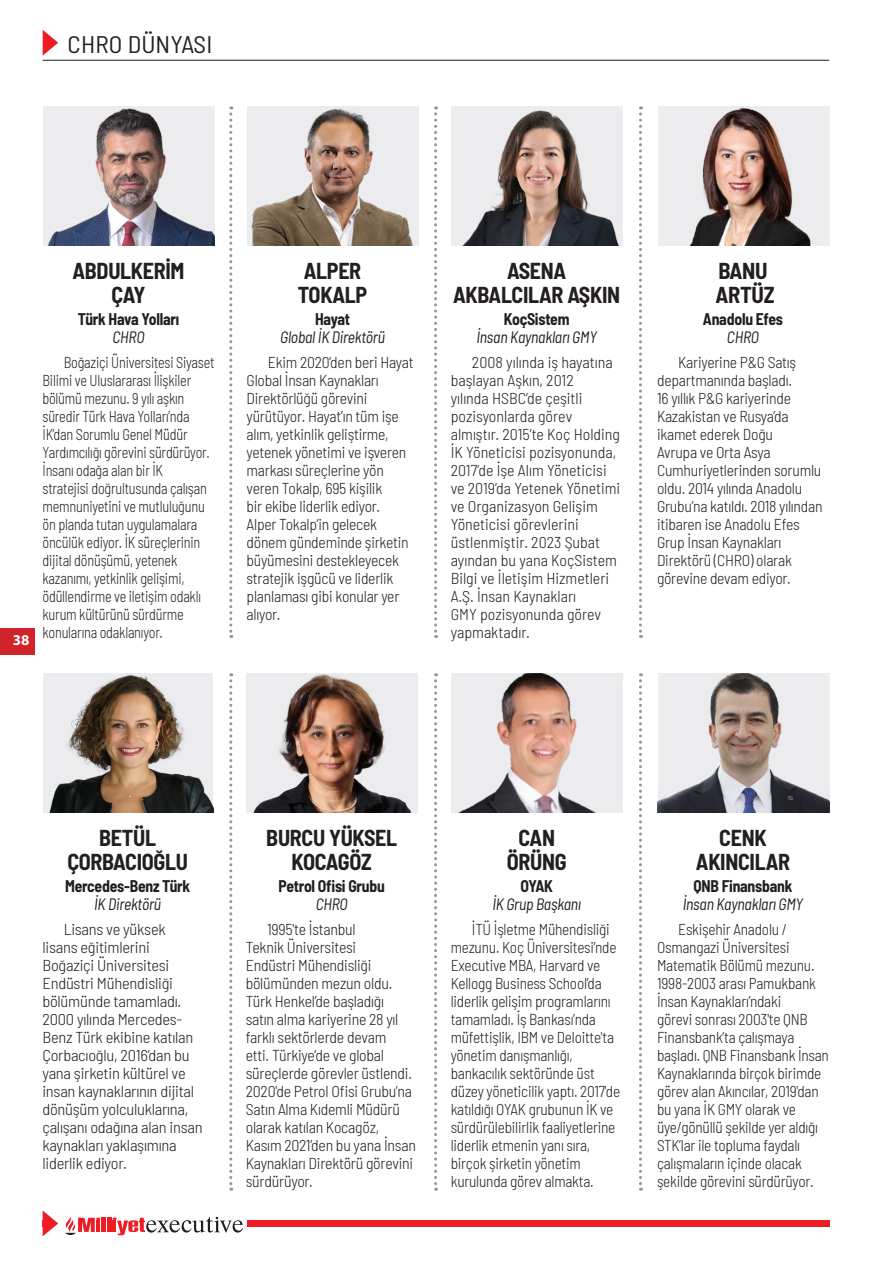
<style>
.page{position:relative;width:893px;height:1263px;background:#fff}
.page>*{position:absolute;margin:0;border:0;box-sizing:border-box;transform-origin:0 0}
.t1{font:semi-condensed 24px "Barlow";letter-spacing:.005em;color:#231f20;scale:1.05 1}
.t2{font:700 semi-condensed 22.5px/24px "Barlow";letter-spacing:-.015em;color:#231f20;text-align:center}
.t3{font:700 semi-condensed 16.5px "Barlow";letter-spacing:-.015em;color:#231f20;scale:.95 1}
.t4{font:italic semi-condensed 16.5px "Barlow";letter-spacing:-.015em;color:#231f20;scale:.95 1}
.t5{font:300 semi-condensed 15.75px/18px "Barlow";letter-spacing:-.015em;color:#231f20}
.t6{font:300 semi-condensed 15.75px/18px "Barlow";letter-spacing:-.015em;color:#231f20;scale:.91 1}
.t7{font:300 semi-condensed 15.75px/18px "Barlow";letter-spacing:-.015em;color:#231f20;scale:1.05 1}
.t8{font:700 15px "Myriad Pro";color:#fff}
</style>
<div class="page">
<div style="left:43px;top:1220px;width:787px;height:7px;background:#ee1d23"></div>
<div style="left:52px;top:1216px;width:195px;height:21px;background:#fff"></div>
<hr style="left:102px;top:1218px;width:4px;height:14px;background:#ee1d23">
<hr style="left:107px;top:1218px;width:4px;height:14px;background:#ee1d23">
<svg style="left:112px;top:1217px;width:131px;height:18px"></svg>
<svg style="left:65px;top:1216px;width:35px;height:19px"></svg>
<svg style="left:43px;top:1211px;width:15px;height:25px"></svg>
<svg style="left:43px;top:30px;width:15px;height:26px"></svg>
<hr style="left:43px;top:60px;width:786px;height:1px;background:#231f20">
<div style="left:0;top:628px;width:34px;height:27px;background:#d1232a"></div>
<svg style="left:229px;top:106px;width:3px;height:532px"></svg>
<svg style="left:229px;top:673px;width:3px;height:518px"></svg>
<svg style="left:434px;top:106px;width:3px;height:532px"></svg>
<svg style="left:434px;top:673px;width:3px;height:518px"></svg>
<svg style="left:639px;top:106px;width:3px;height:532px"></svg>
<svg style="left:639px;top:673px;width:3px;height:518px"></svg>
<img style="left:43px;top:673px;width:170px;height:139px">
<img style="left:43px;top:106px;width:172px;height:139px">
<img style="left:247px;top:673px;width:171px;height:139px">
<img style="left:452px;top:106px;width:171px;height:139px">
<img style="left:247px;top:106px;width:172px;height:139px">
<img style="left:452px;top:673px;width:171px;height:139px">
<img style="left:658px;top:106px;width:171px;height:139px">
<img style="left:658px;top:673px;width:171px;height:139px">
<h1 class="t1" style="left:68px;top:27px;width:139px">CHRO DÜNYASI</h1>
<p class="t8" style="left:13px;top:630px;width:18px">38</p>
<h2 class="t2" style="left:73px;top:258px;width:113px">ABDULKERİM<br>ÇAY</h2>
<p class="t3" style="left:78px;top:307px;width:108px">Türk Hava Yolları</p>
<p class="t4" style="left:112px;top:325px;width:35px">CHRO</p>
<h2 class="t2" style="left:298px;top:258px;width:71px;text-align:left">ALPER<br>TOKALP</h2>
<p class="t3" style="left:315px;top:307px;width:38px">Hayat</p>
<p class="t4" style="left:280px;top:325px;width:112px">Global İK Direktörü</p>
<h2 class="t2" style="left:453px;top:258px;width:168px">ASENA<br>AKBALCILAR AŞKIN</h2>
<p class="t3" style="left:504px;top:307px;width:71px">KoçSistem</p>
<p class="t4" style="left:476px;top:325px;width:128px">İnsan Kaynakları GMY</p>
<h2 class="t2" style="left:716px;top:258px;width:61px;text-align:left">BANU<br>ARTÜZ</h2>
<p class="t3" style="left:703px;top:307px;width:86px">Anadolu Efes</p>
<p class="t4" style="left:727px;top:325px;width:35px">CHRO</p>
<p class="t6" style="left:43px;top:352px;width:190px;text-indent:21px">Boğaziçi Üniversitesi Siyaset<br>Bilimi ve Uluslararası İlişkiler bölümü mezunu. 9 yılı aşkın süredir Türk Hava Yolları’nda<br>İK’dan Sorumlu Genel Müdür<br>Yardımcılığı görevini sürdürüyor.<br>İnsanı odağa alan bir İK<br>stratejisi doğrultusunda çalışan memnuniyetini ve mutluluğunu ön planda tutan uygulamalara öncülük ediyor. İK süreçlerinin dijital dönüşümü, yetenek kazanımı, yetkinlik gelişimi, ödüllendirme ve iletişim odaklı kurum kültürünü sürdürme konularına odaklanıyor.</p>
<p class="t5" style="left:451px;top:352px;width:171px;text-indent:21px">2008 yılında iş hayatına başlayan Aşkın, 2012<br>yılında HSBC’de çeşitli pozisyonlarda görev almıştır. 2015’te Koç Holding<br>İK Yöneticisi pozisyonunda,<br>2017’de İşe Alım Yöneticisi ve 2019’da Yetenek Yönetimi ve Organizasyon Gelişim<br>Yöneticisi görevlerini üstlenmiştir. 2023 Şubat ayından bu yana KoçSistem<br>Bilgi ve İletişim Hizmetleri<br>A.Ş. İnsan Kaynakları<br>GMY pozisyonunda görev yapmaktadır.</p>
<p class="t5" style="left:247px;top:352px;width:169px;text-indent:21px">Ekim 2020’den beri Hayat<br>Global İnsan Kaynakları<br>Direktörlüğü görevini yürütüyor. Hayat’ın tüm işe alım, yetkinlik geliştirme, yetenek yönetimi ve işveren markası süreçlerine yön veren Tokalp, 695 kişilik<br>bir ekibe liderlik ediyor.<br>Alper Tokalp’in gelecek dönem gündeminde şirketin büyümesini destekleyecek stratejik işgücü ve liderlik planlaması gibi konular yer alıyor.</p>
<p class="t5" style="left:657px;top:352px;width:167px;text-indent:21px">Kariyerine P&amp;G Satış departmanında başladı.<br>16 yıllık P&amp;G kariyerinde<br>Kazakistan ve Rusya’da ikamet ederek Doğu<br>Avrupa ve Orta Asya<br>Cumhuriyetlerinden sorumlu oldu. 2014 yılında Anadolu<br>Grubu’na katıldı. 2018 yılından itibaren ise Anadolu Efes<br>Grup İnsan Kaynakları<br>Direktörü (CHRO) olarak görevine devam ediyor.</p>
<h2 class="t2" style="left:67px;top:825px;width:122px">BETÜL<br>ÇORBACIOĞLU</h2>
<p class="t3" style="left:65px;top:874px;width:133px">Mercedes-Benz Türk</p>
<p class="t4" style="left:94px;top:892px;width:72px">İK Direktörü</p>
<h2 class="t2" style="left:266px;top:825px;width:132px">BURCU YÜKSEL<br>KOCAGÖZ</h2>
<p class="t3" style="left:279px;top:874px;width:113px">Petrol Ofisi Grubu</p>
<p class="t4" style="left:316px;top:892px;width:35px">CHRO</p>
<h2 class="t2" style="left:507px;top:825px;width:61px">CAN<br>ÖRÜNG</h2>
<p class="t3" style="left:520px;top:874px;width:36px">OYAK</p>
<p class="t4" style="left:492px;top:892px;width:95px">İK Grup Başkanı</p>
<h2 class="t2" style="left:696px;top:825px;width:96px">CENK<br>AKINCILAR</h2>
<p class="t3" style="left:693px;top:874px;width:106px">QNB Finansbank</p>
<p class="t4" style="left:683px;top:892px;width:128px">İnsan Kaynakları GMY</p>
<p class="t7" style="left:42px;top:919px;width:154px;text-indent:21px">Lisans ve yüksek lisans eğitimlerini<br>Boğaziçi Üniversitesi<br>Endüstri Mühendisliği bölümünde tamamladı.<br>2000 yılında Mercedes-<br>Benz Türk ekibine katılan<br>Çorbacıoğlu, 2016’dan bu yana şirketin kültürel ve insan kaynaklarının dijital dönüşüm yolculuklarına, çalışanı odağına alan insan kaynakları yaklaşımına liderlik ediyor.</p>
<p class="t5" style="left:246px;top:919px;width:172px;text-indent:21px">1995'te İstanbul<br>Teknik Üniversitesi<br>Endüstri Mühendisliği bölümünden mezun oldu.<br>Türk Henkel’de başladığı satın alma kariyerine 28 yıl farklı sektörlerde devam<br>etti. Türkiye’de ve global süreçlerde görevler üstlendi.<br>2020'de Petrol Ofisi Grubu’na<br>Satın Alma Kıdemli Müdürü olarak katılan Kocagöz,<br>Kasım 2021’den bu yana İnsan<br>Kaynakları Direktörü görevini sürdürüyor.</p>
<p class="t5" style="left:451px;top:919px;width:171px;text-indent:21px">İTÜ İşletme Mühendisliği mezunu. Koç Üniversitesi’nde<br>Executive MBA, Harvard ve<br>Kellogg Business School’da liderlik gelişim programlarını tamamladı. İş Bankası’nda müfettişlik, IBM ve Deloitte'ta yönetim danışmanlığı, bankacılık sektöründe üst düzey yöneticilik yaptı. 2017'de katıldığı OYAK grubunun İK ve sürdürülebilirlik faaliyetlerine liderlik etmenin yanı sıra, birçok şirketin yönetim kurulunda görev almakta.</p>
<p class="t5" style="left:657px;top:919px;width:173px;text-indent:21px">Eskişehir Anadolu /<br>Osmangazi Üniversitesi<br>Matematik Bölümü mezunu.<br>1998-2003 arası Pamukbank<br>İnsan Kaynakları’ndaki<br>görevi sonrası 2003'te QNB<br>Finansbank’ta çalışmaya başladı. QNB Finansbank İnsan<br>Kaynaklarında birçok birimde görev alan Akıncılar, 2019'dan bu yana İK GMY olarak ve üye/gönüllü şekilde yer aldığı<br>STK’lar ile topluma faydalı çalışmaların içinde olacak şekilde görevini sürdürüyor.</p>
</div>
